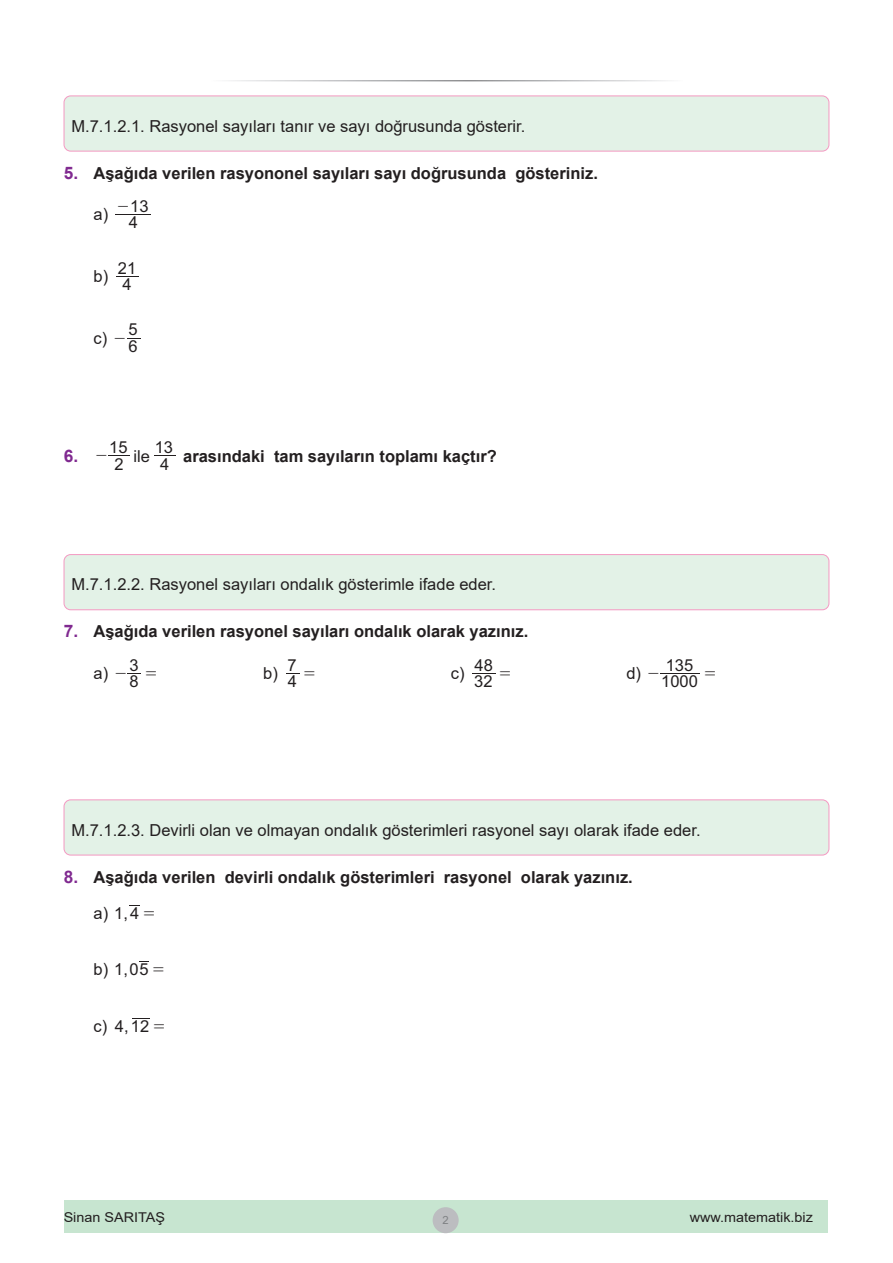
<style>
.page{position:relative;width:893px;height:1263px;background:#fff}
.page>*{position:absolute;margin:0;border:0;box-sizing:border-box;transform-origin:0 0}
.t1{font:700 17.25px "Arial";color:#802990}
.S_Düz_Metin{font:16.5px "Arial";color:#231f20}
.t2{font:700 16.5px "Arial";color:#231f20}
.Ş_besli_sık___A__alt_alta{font:16.5px "Arial";color:#231f20}
.Ş_sıklar_alt_alta_VE_romen_rak{font:16.5px "Arial";color:#231f20}
.t3{font:16.5px "MM Century New";color:#231f20}
.t4{font:13.5px "Arial";color:#231f20;scale:1.07 1}
.t5{font:11.25px "Arial";color:#808285}
.s1{font-size:17.25px;color:#802990}
.s2{font-family:"MM Century New"}
</style>
<div class="page">
<div style="left:64px;top:1200px;width:764px;height:33px;background:#c7e5d0"></div>
<div style="left:433px;top:1207px;width:26px;height:26px;background:#bcbdc0;border-radius:50%"></div>
<div style="left:64px;top:96px;width:765px;height:55px;background:#e3f2e7;border-radius:7px"></div>
<div style="left:64px;top:96px;width:765px;height:55px;border:1px solid #f499c2;border-radius:7px"></div>
<hr style="left:116px;top:214px;width:35px;height:1px;background:#231f20">
<svg style="left:116px;top:276px;width:23px;height:1px"></svg>
<svg style="left:127px;top:338px;width:13px;height:1px"></svg>
<svg style="left:108px;top:455px;width:22px;height:1px"></svg>
<svg style="left:154px;top:455px;width:21px;height:1px"></svg>
<div style="left:64px;top:555px;width:765px;height:55px;background:#e3f2e7;border-radius:7px"></div>
<div style="left:64px;top:554px;width:765px;height:56px;border:1px solid #f499c2;border-radius:7px"></div>
<svg style="left:128px;top:673px;width:13px;height:1px"></svg>
<svg style="left:286px;top:673px;width:14px;height:1px"></svg>
<svg style="left:472px;top:673px;width:23px;height:1px"></svg>
<hr style="left:660px;top:673px;width:40px;height:1px;background:#231f20">
<div style="left:64px;top:800px;width:765px;height:55px;background:#e3f2e7;border-radius:7px"></div>
<div style="left:64px;top:800px;width:765px;height:55px;border:1px solid #f499c2;border-radius:7px"></div>
<svg style="left:132px;top:1018px;width:18px;height:1px"></svg>
<p class="S_Düz_Metin" style="left:71px;top:115px;width:455px">M.7.1.2.1. Rasyonel sayıları tanır ve sayı doğrusunda gösterir.</p>
<p class="t2" style="left:64px;top:161px;width:536px"><span class="s1">5.</span> Aşağıda verilen rasyononel sayıları sayı doğrusunda gösteriniz.</p>
<p class="Ş_besli_sık___A__alt_alta" style="left:94px;top:203px;width:16px">a)</p>
<p class="S_Düz_Metin" style="left:129px;top:211px;width:11px">4</p>
<p class="S_Düz_Metin" style="left:118px;top:195px;width:32px"><span class="s2">-</span>13</p>
<p class="S_Düz_Metin" style="left:118px;top:257px;width:20px">21</p>
<p class="Ş_sıklar_alt_alta_VE_romen_rak" style="left:94px;top:265px;width:16px">b)</p>
<p class="S_Düz_Metin" style="left:123px;top:273px;width:11px">4</p>
<p class="S_Düz_Metin" style="left:129px;top:318px;width:11px">5</p>
<p class="Ş_sıklar_alt_alta_VE_romen_rak" style="left:94px;top:327px;width:33px">c) <span class="s2">-</span></p>
<p class="S_Düz_Metin" style="left:129px;top:335px;width:11px">6</p>
<p class="S_Düz_Metin" style="left:109px;top:436px;width:20px">15</p>
<p class="S_Düz_Metin" style="left:155px;top:436px;width:20px">13</p>
<p class="t1" style="left:64px;top:443px;width:16px">6.</p>
<p class="S_Düz_Metin" style="left:134px;top:444px;width:18px">ile</p>
<p class="t3" style="left:96px;top:447px;width:12px">-</p>
<p class="t2" style="left:183px;top:444px;width:315px">arasındaki tam sayıların toplamı kaçtır?</p>
<p class="S_Düz_Metin" style="left:114px;top:452px;width:11px">2</p>
<p class="S_Düz_Metin" style="left:160px;top:452px;width:11px">4</p>
<p class="S_Düz_Metin" style="left:71px;top:573px;width:426px">M.7.1.2.2. Rasyonel sayıları ondalık gösterimle ifade eder.</p>
<p class="t2" style="left:64px;top:620px;width:466px"><span class="s1">7.</span> Aşağıda verilen rasyonel sayıları ondalık olarak yazınız.</p>
<p class="Ş_besli_sık___A__alt_alta" style="left:94px;top:662px;width:64px">a) <span class="s2">- =</span></p>
<p class="S_Düz_Metin" style="left:129px;top:653px;width:11px">3</p>
<p class="S_Düz_Metin" style="left:475px;top:653px;width:20px">48</p>
<p class="S_Düz_Metin" style="left:666px;top:653px;width:29px">135</p>
<p class="S_Düz_Metin" style="left:288px;top:653px;width:11px">7</p>
<p class="Ş_besli_sık___A__alt_alta" style="left:263px;top:662px;width:16px">b)</p>
<p class="S_Düz_Metin" style="left:288px;top:670px;width:11px">4</p>
<p class="t3" style="left:500px;top:665px;width:12px">=</p>
<p class="Ş_besli_sık___A__alt_alta" style="left:626px;top:662px;width:34px">d) <span class="s2">-</span></p>
<p class="S_Düz_Metin" style="left:661px;top:670px;width:38px">1000</p>
<p class="t3" style="left:304px;top:665px;width:12px">=</p>
<p class="Ş_besli_sık___A__alt_alta" style="left:451px;top:662px;width:15px">c)</p>
<p class="S_Düz_Metin" style="left:474px;top:670px;width:20px">32</p>
<p class="S_Düz_Metin" style="left:130px;top:670px;width:11px">8</p>
<p class="t3" style="left:705px;top:665px;width:12px">=</p>
<p class="S_Düz_Metin" style="left:71px;top:818px;width:631px">M.7.1.2.3. Devirli olan ve olmayan ondalık gösterimleri rasyonel sayı olarak ifade eder.</p>
<p class="t2" style="left:64px;top:865px;width:571px"><span class="s1">8.</span> Aşağıda verilen devirli ondalık gösterimleri rasyonel olarak yazınız.</p>
<p class="Ş_besli_sık___A__alt_alta" style="left:94px;top:902px;width:63px">a) 1 4, <span class="s2">=</span></p>
<p class="Ş_sıklar_alt_alta_VE_romen_rak" style="left:94px;top:958px;width:72px">b)10, 5<span class="s2">=</span></p>
<p class="Ş_sıklar_alt_alta_VE_romen_rak" style="left:94px;top:1014px;width:15px">c)</p>
<p class="S_Düz_Metin" style="left:115px;top:1014px;width:51px">41, 2<span class="s2">=</span></p>
<p class="t4" style="left:64px;top:1207px;width:96px">Sinan SARITAŞ</p>
<p class="t5" style="left:442px;top:1212px;width:8px">2</p>
<p class="t4" style="left:690px;top:1207px;width:117px">www.matematik.biz</p>
</div>
